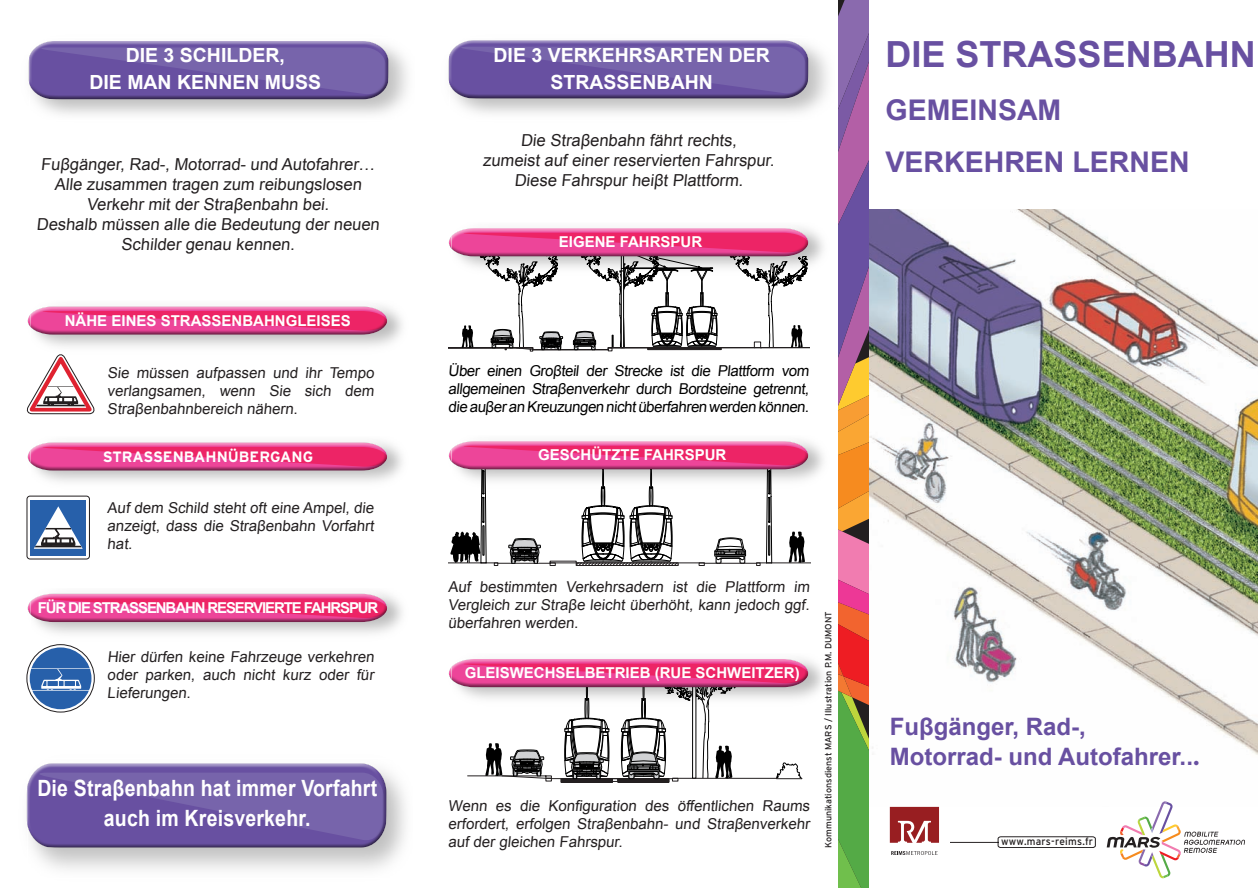
<style>
.page{position:relative;width:1258px;height:888px;background:#fff}
.page>*{position:absolute;margin:0;border:0;box-sizing:border-box;transform-origin:0 0}
.t1{font:700 36px "Arial";color:#6850a1}
.t2{font:700 28.5px/52.5px "Arial";color:#6850a1}
.t3{font:700 24px/30px "Arial";color:#6850a1}
.t4{font:700 22.35px/30px "Arial";letter-spacing:.01em;color:#fff;text-align:center;scale:.87 1}
.t5{font:700 19.5px/27px "Arial";color:#fff;text-align:center}
.t6{font:16.5px/19.8px "Arial";color:#231f20;text-align:center}
.t7{font:15px/18px "Arial";color:#231f20;text-align:justify}
.t8{font:15px/18px "Arial";color:#000;text-align:justify}
.t9{font:700 15px "Arial";color:#fff}
.t10{font:700 15px "Arial";letter-spacing:-.075em;color:#fff}
.t11{font:700 15px "Interstate";color:#fff}
.t12{font:10.35px "Interstate";letter-spacing:.02em;color:#231f20}
.t13{font:9px "Interstate";color:#231f20}
.s1{font-family:"Interstate"}
</style>
<div class="page">
<div style="left:18px;top:31px;width:390px;height:67px;background:#fff;opacity:.62"></div>
<div style="left:28px;top:50px;width:390px;height:76px;background:#231f20;opacity:.58"></div>
<div style="left:16px;top:751px;width:386px;height:101px;background:#fff;opacity:.62"></div>
<div style="left:27px;top:771px;width:389px;height:114px;background:#231f20;opacity:.58"></div>
<div style="left:438px;top:31px;width:390px;height:66px;background:#fff;opacity:.62"></div>
<div style="left:448px;top:49px;width:390px;height:76px;background:#231f20;opacity:.58"></div>
<div style="left:23px;top:299px;width:380px;height:36px;background:#fff;opacity:.62"></div>
<div style="left:26px;top:314px;width:385px;height:43px;background:#231f20;opacity:.58"></div>
<svg style="left:448px;top:278px;width:362px;height:74px"></svg>
<div style="left:444px;top:221px;width:380px;height:36px;background:#fff;opacity:.62"></div>
<div style="left:447px;top:236px;width:385px;height:42px;background:#231f20;opacity:.58"></div>
<svg style="left:448px;top:491px;width:363px;height:75px"></svg>
<div style="left:444px;top:434px;width:380px;height:36px;background:#fff;opacity:.62"></div>
<div style="left:447px;top:449px;width:385px;height:42px;background:#231f20;opacity:.58"></div>
<svg style="left:467px;top:709px;width:336px;height:73px"></svg>
<div style="left:444px;top:652px;width:380px;height:36px;background:#fff;opacity:.62"></div>
<div style="left:447px;top:667px;width:385px;height:42px;background:#231f20;opacity:.58"></div>
<div style="left:23px;top:435px;width:380px;height:36px;background:#fff;opacity:.62"></div>
<div style="left:26px;top:450px;width:385px;height:43px;background:#231f20;opacity:.58"></div>
<div style="left:23px;top:587px;width:380px;height:35px;background:#fff;opacity:.62"></div>
<div style="left:26px;top:601px;width:385px;height:43px;background:#231f20;opacity:.58"></div>
<svg style="left:950px;top:836px;width:146px;height:12px"></svg>
<img style="left:869px;top:209px;width:389px;height:598px">
<svg style="left:838px;top:0;width:31px;height:888px;background:#a3746c"></svg>
<svg style="left:1107px;top:801px;width:138px;height:77px"></svg>
<svg style="left:27px;top:354px;width:67px;height:60px"></svg>
<div style="left:64px;top:397px;width:9px;height:5px;border:1px solid #231f20"></div>
<div style="left:27px;top:496px;width:63px;height:63px;border:1px solid #231f20;border-radius:3px"></div>
<div style="left:31px;top:500px;width:55px;height:55px;background:#2760aa"></div>
<svg style="left:34px;top:506px;width:49px;height:43px"></svg>
<svg style="left:27px;top:645px;width:67px;height:67px"></svg>
<div style="left:26px;top:644px;width:69px;height:68px;border:1px solid #231f20;border-radius:50%"></div>
<div style="left:30px;top:647px;width:61px;height:62px;background:#2760aa;border-radius:50%"></div>
<hr style="left:31px;top:690px;width:59px;height:1px;background:#fff">
<svg style="left:30px;top:668px;width:61px;height:22px"></svg>
<svg style="left:890px;top:807px;width:49px;height:36px;background:#aa4649"></svg>
<svg style="left:891px;top:851px;width:46px;height:4px"></svg>
<h3 class="t5" style="left:89px;top:42px;width:233px">DIE 3 SCHILDER,<br>DIE MAN KENNEN MUSS</h3>
<h3 class="t5" style="left:493px;top:42px;width:278px">DIE 3 VERKEHRSARTEN DER<br>STRASSENBAHN</h3>
<p class="t6" style="left:36px;top:155px;width:347px">Fuβgänger, Rad-, Motorrad- und Autofahrer… Alle zusammen tragen zum reibungslosen Verkehr mit der Straβenbahn bei.<br>Deshalb müssen alle die Bedeutung der neuen Schilder genau kennen.</p>
<p class="t6" style="left:483px;top:131px;width:295px">Die Straβenbahn fährt rechts,<br>zumeist auf einer reservierten Fahrspur.<br>Diese Fahrspur heiβt Plattform.</p>
<p class="t9" style="left:559px;top:232px;width:145px">EIGENE FAHRSPUR</p>
<p class="t9" style="left:65px;top:311px;width:287px">NÄHE EINES STRASSENBAHNGLEISES</p>
<p class="t7" style="left:107px;top:363px;width:270px">Sie müssen aufpassen und ihr Tempo verlangsamen, wenn Sie sich dem Straβenbahnbereich nähern.</p>
<p class="t11" style="left:103px;top:449px;width:212px">STRASSENBAHNÜBERGANG</p>
<p class="t7" style="left:107px;top:499px;width:270px">Auf dem Schild steht oft eine Ampel, die anzeigt, dass die Straβenbahn Vorfahrt hat.</p>
<p class="t10" style="left:38px;top:598px;width:342px">FÜR DIE STRASSENBAHN RESERVIERTE FAHRSPUR</p>
<p class="t7" style="left:107px;top:648px;width:270px">Hier dürfen keine Fahrzeuge verkehren oder parken, auch nicht kurz oder für Lieferungen.</p>
<h3 class="t4" style="left:37px;top:774px;width:392px">Die Straβenbahn hat immer Vorfahrt auch im Kreisverkehr.</h3>
<p class="t8" style="left:448px;top:362px;width:364px">Über einen Groβteil der Strecke ist die Plattform vom allgemeinen Straβenverkehr durch Bordsteine getrennt, die auβeran Kreuzungen nichtüberfahren werden können.</p>
<p class="t9" style="left:538px;top:444px;width:190px">GESCHÜTZTE FAHRSPUR</p>
<p class="t7" style="left:448px;top:578px;width:365px">Auf bestimmten Verkehrsadern ist die Plattform im Vergleich zur Straβe leicht überhöht, kann jedoch ggf. überfahren werden.</p>
<p class="t9" style="left:465px;top:663px;width:337px">GLEISWECHSELBETRIEB (RUE SCHWEITZER)</p>
<p class="t7" style="left:448px;top:797px;width:365px">Wenn es die Konfiguration des öffentlichen Raums erfordert, erfolgen Straβenbahn- und Straβenverkehr auf der gleichen Fahrspur.</p>
<p class="t13" style="left:823px;top:848px;width:238px;rotate:-90deg">Kommunikationsdienst MARS / Illustration P.M. DUMONT</p>
<h1 class="t1" style="left:885px;top:31px;width:372px">DIE STRASSENBAHN</h1>
<h2 class="t2" style="left:885px;top:85px;width:306px">GEMEINSAM<br>VERKEHREN LERNEN</h2>
<h3 class="t3" style="left:890px;top:712px;width:311px">Fuβgänger, Rad-,<br>Motorrad- und Autofahrer..<span class="s1">.</span></h3>
<p class="t12" style="left:1001px;top:836px;width:94px">www.mars-reims.fr</p>
</div>
